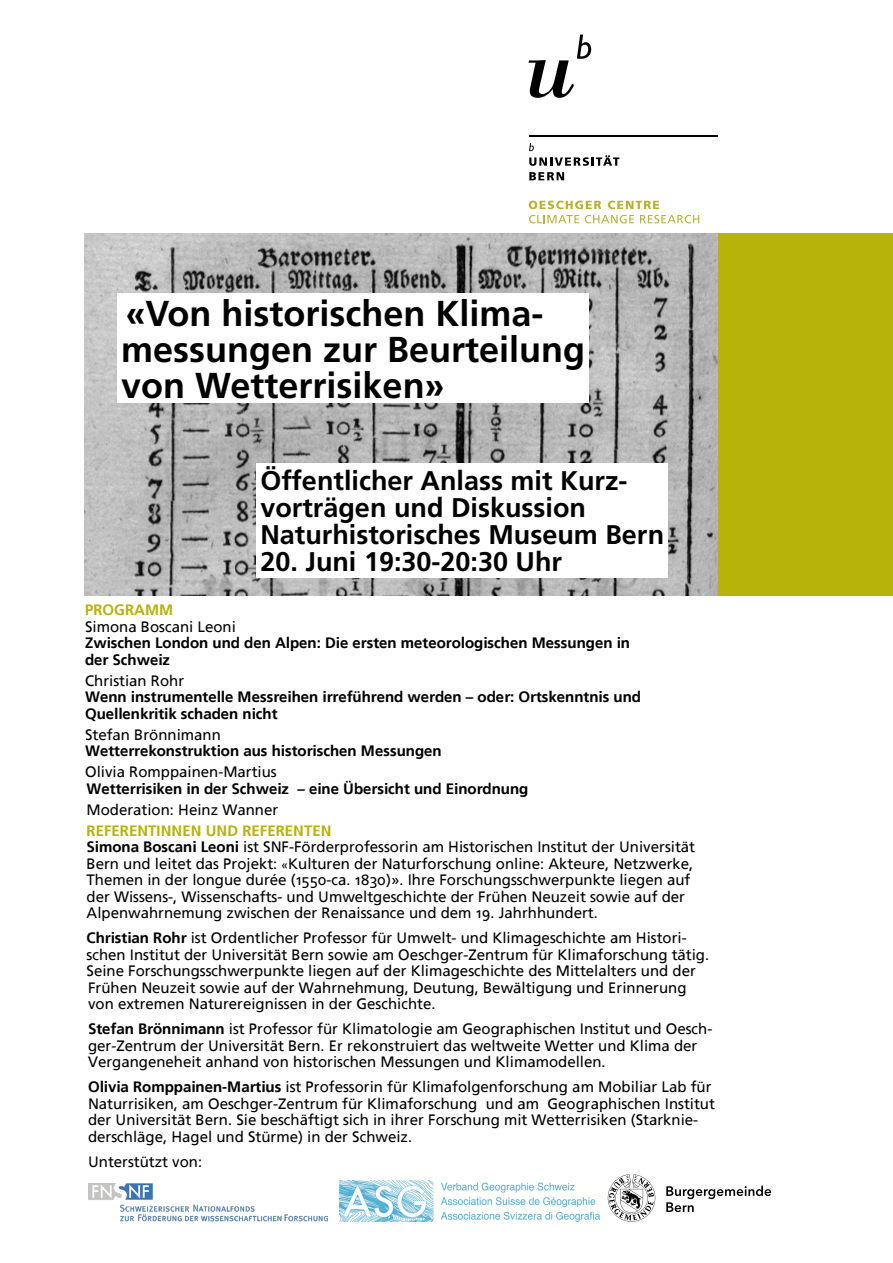
<style>
.page{position:relative;width:893px;height:1263px;background:#fff}
.page>*{position:absolute;margin:0;border:0;box-sizing:border-box;transform-origin:0 0}
.t1{font:700 36px/36px "Frutiger";color:#000}
.t2{font:700 27px/27px "Frutiger";color:#000}
.t3{font:15px/16.5px "Frutiger Linotype";color:#000}
.t4{font:700 15px/16.5px "Frutiger Linotype";color:#000}
.t5{font:700 15px "Frutiger Linotype";color:#b8b308}
.s1{font-weight:700;color:#b8b308}
.s2{font-weight:700}
.s3{font-size:12px}
</style>
<div class="page">
<div style="left:717px;top:233px;width:176px;height:362px;background:#b8b308"></div>
<svg style="left:528px;top:35px;width:63px;height:63px"></svg>
<hr style="left:529px;top:135px;width:188px;height:2px;background:#000">
<svg style="left:529px;top:143px;width:90px;height:23px"></svg>
<svg style="left:529px;top:172px;width:35px;height:8px"></svg>
<svg style="left:529px;top:201px;width:72px;height:8px"></svg>
<svg style="left:608px;top:201px;width:51px;height:8px"></svg>
<svg style="left:529px;top:215px;width:50px;height:8px"></svg>
<svg style="left:585px;top:215px;width:49px;height:8px"></svg>
<svg style="left:640px;top:215px;width:59px;height:8px"></svg>
<img style="left:85px;top:233px;width:632px;height:362px">
<div style="left:117px;top:293px;width:471px;height:110px;background:#fff"></div>
<div style="left:256px;top:463px;width:412px;height:115px;background:#fff"></div>
<img style="left:340px;top:1180px;width:260px;height:41px">
<svg style="left:608px;top:1174px;width:163px;height:48px"></svg>
<img style="left:88px;top:1183px;width:239px;height:39px">
<h1 class="t1" style="left:121px;top:295px;width:466px">«Von historischen Klima&shy;messungen zur Beurteilung von Wetterrisiken»</h1>
<h2 class="t2" style="left:260px;top:467px;width:405px">Öffentlicher Anlass mit Kurz&shy;vorträgen und Diskussion<br>Naturhistorisches Museum Bern</h2>
<h2 class="t2" style="left:260px;top:548px;width:303px">20. Juni 19:30-20:30 Uhr</h2>
<p class="t5" style="left:85px;top:601px;width:90px">PROGRAMM</p>
<p class="t3" style="left:85px;top:618px;width:152px">Simona Boscani Leoni</p>
<p class="t4" style="left:85px;top:635px;width:547px">Zwischen London und den Alpen: Die ersten meteorologischen Messungen in der Schweiz</p>
<p class="t3" style="left:85px;top:672px;width:101px">Christian Rohr</p>
<p class="t4" style="left:85px;top:689px;width:557px">Wenn instrumentelle Messreihen irreführend werden – oder: Ortskenntnis und<br>Quellenkritik schaden nicht</p>
<p class="t3" style="left:85px;top:726px;width:137px">Stefan Brönnimann</p>
<p class="t4" style="left:85px;top:743px;width:358px">Wetterrekonstruktion aus historischen Messungen</p>
<p class="t3" style="left:85px;top:764px;width:193px">Olivia Romppainen-Martius</p>
<p class="t4" style="left:87px;top:780px;width:443px">Wetterrisiken in der Schweiz – eine Übersicht und Einordnung</p>
<p class="t3" style="left:87px;top:801px;width:193px">Moderation: Heinz Wanner</p>
<p class="t3" style="left:87px;top:822px;width:610px"><span class="s1">REFERENTINNEN UND REFERENTEN<br></span><span class="s2">Simona Boscani Leoni</span> ist SNF-Förderprofessorin am Historischen Institut der Universität Bern und leitet das Projekt: <span class="s3">«</span>Kulturen der Naturforschung online: Akteure, Netzwerke, Themen in der longue durée (1550-ca. 1830)». Ihre Forschungsschwerpunkte liegen auf der Wissens-, Wissenschafts- und Umweltgeschichte der Frühen Neuzeit sowie auf der Alpenwahrnemung zwischen der Renaissance und dem 19. Jahrhhundert.</p>
<p class="t3" style="left:87px;top:930px;width:624px"><span class="s2">Christian Rohr</span> ist Ordentlicher Professor für Umwelt- und Klimageschichte am Histori&shy;schen Institut der Universität Bern sowie am Oeschger-Zentrum für Klimaforschung tätig.<br>Seine Forschungsschwerpunkte liegen auf der Klimageschichte des Mittelalters und der Frühen Neuzeit sowie auf der Wahrnehmung, Deutung, Bewältigung und Erinnerung von extremen Naturereignissen in der Geschichte.</p>
<p class="t3" style="left:88px;top:1021px;width:626px"><span class="s2">Stefan Brönnimann</span> ist Professor für Klimatologie am Geographischen Institut und Oesch&shy;ger-Zentrum der Universität Bern. Er rekonstruiert das weltweite Wetter und Klima der<br>Vergangeneheit anhand von historischen Messungen und Klimamodellen.</p>
<p class="t3" style="left:88px;top:1079px;width:628px"><span class="s2">Olivia Romppainen-Martius</span> ist Professorin für Klimafolgenforschung am Mobiliar Lab für Naturrisiken, am Oeschger-Zentrum für Klimaforschung und am Geographischen Institut der Universität Bern. Sie beschäftigt sich in ihrer Forschung mit Wetterrisiken (Starknie&shy;derschläge, Hagel und Stürme) in der Schweiz.</p>
<p class="t3" style="left:88px;top:1153px;width:116px">Unterstützt von:</p>
</div>
